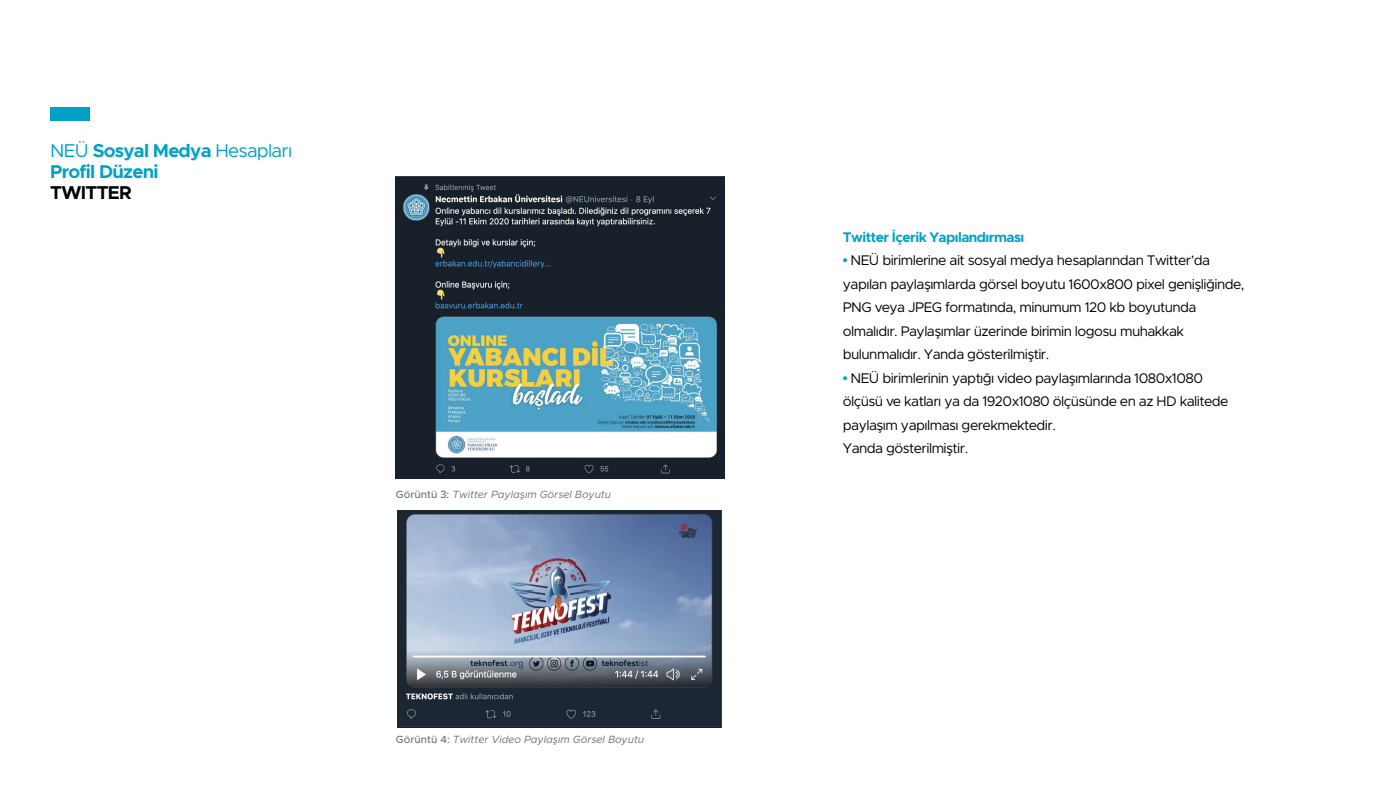
<style>
.page{position:relative;width:1389px;height:794px;background:#fff}
.page>*{position:absolute;margin:0;border:0;box-sizing:border-box;transform-origin:0 0}
.t1{font:700 18.72px/20.8px "Metropolis";letter-spacing:-.04em;color:#00a1c8}
.t2{font:700 18.72px "Metropolis";letter-spacing:-.04em;color:#000}
.t3{font:14px/23.4px "Metropolis";letter-spacing:-.04em;color:#000}
.t4{font:700 14px "Metropolis";letter-spacing:-.04em;color:#00a1c8}
.t5{font:italic 10.5px "Metropolis";color:#6f6f6e}
.s1{font-weight:400}
.s2{font-weight:500;font-style:normal}
.s3{font-family:"Arial";font-weight:700;color:#00a1c8}
</style>
<div class="page">
<div style="left:50px;top:107px;width:40px;height:14px;background:#00a1c8"></div>
<img style="left:396px;top:177px;width:329px;height:302px">
<img style="left:397px;top:511px;width:325px;height:216px">
<h1 class="t1" style="left:50px;top:140px;width:243px"><span class="s1">NEÜ</span> Sosyal Medya <span class="s1">Hesapları<br></span>Profil Düzeni</h1>
<h1 class="t2" style="left:50px;top:181px;width:83px">TWITTER</h1>
<p class="t5" style="left:396px;top:488px;width:217px"><span class="s2">Görüntü 3:</span> Twitter Paylaşım Görsel Boyutu</p>
<p class="t5" style="left:396px;top:732px;width:250px"><span class="s2">Görüntü 4:</span> Twitter Video Paylaşım Görsel Boyutu</p>
<p class="t4" style="left:843px;top:228px;width:183px">Twitter İçerik Yapılandırması</p>
<p class="t3" style="left:843px;top:248px;width:403px"><span class="s3">•</span> NEÜ birimlerine ait sosyal medya hesaplarından Twitter’da yapılan paylaşımlarda görsel boyutu 1600x800 pixel genişliğinde, PNG veya JPEG formatında, minumum 120 kb boyutunda olmalıdır. Paylaşımlar üzerinde birimin logosu muhakkak bulunmalıdır. Yanda gösterilmiştir.</p>
<p class="t3" style="left:843px;top:366px;width:387px"><span class="s3">•</span> NEÜ birimlerinin yaptığı video paylaşımlarında 1080x1080 ölçüsü ve katları ya da 1920x1080 ölçüsünde en az HD kalitede paylaşım yapılması gerekmektedir.<br>Yanda gösterilmiştir.</p>
</div>
